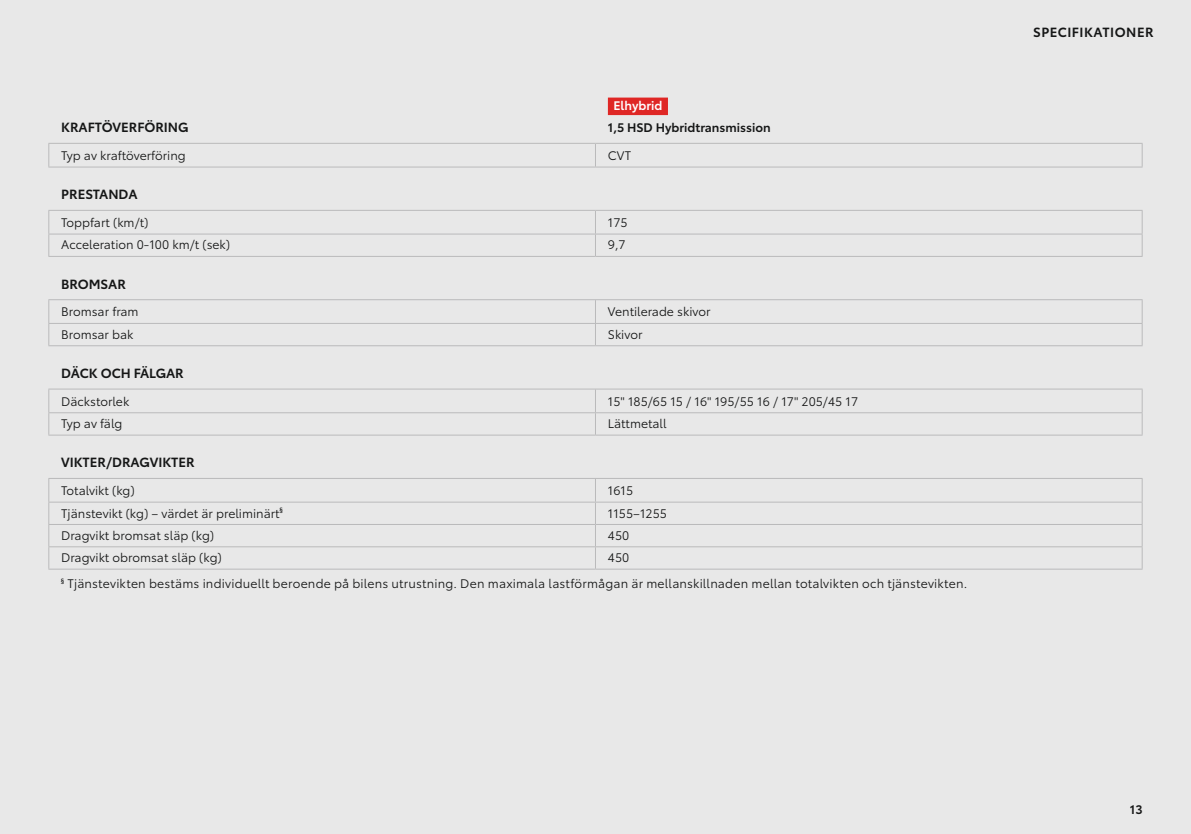
<style>
.page{position:relative;width:1191px;height:834px;background:#fff}
.page>*{position:absolute;margin:0;border:0;box-sizing:border-box;transform-origin:0 0}
.t1{font:600 13.12px "Toyota Type";color:#151616}
.t2{font:600 13.12px "Toyota Type";letter-spacing:.04em;color:#151616}
.t3{font:12.25px/25.9px "Toyota Type";color:#151616}
.t4{font:600 12.25px "Toyota Type";color:#151616}
.t5{font:600 12.25px "Toyota Type";color:#fff}
</style>
<div class="page">
<div style="left:0;top:0;width:1191px;height:833px;background:#e8e8e8"></div>
<svg style="left:595px;top:144px;width:1px;height:22px"></svg>
<hr style="left:48px;top:143px;width:547px;height:1px;background:#bababb">
<svg style="left:48px;top:144px;width:1px;height:22px"></svg>
<hr style="left:48px;top:166px;width:547px;height:1px;background:#bababb">
<svg style="left:1141px;top:144px;width:1px;height:22px"></svg>
<hr style="left:595px;top:166px;width:547px;height:1px;background:#bababb">
<hr style="left:595px;top:143px;width:547px;height:1px;background:#bababb">
<div style="left:608px;top:98px;width:60px;height:17px;background:#df2725"></div>
<hr style="left:48px;top:233px;width:1094px;height:1px;background:#bababb">
<svg style="left:595px;top:211px;width:1px;height:45px"></svg>
<hr style="left:48px;top:210px;width:547px;height:1px;background:#bababb">
<svg style="left:48px;top:211px;width:1px;height:45px"></svg>
<hr style="left:48px;top:256px;width:547px;height:1px;background:#bababb">
<svg style="left:1141px;top:211px;width:1px;height:45px"></svg>
<hr style="left:595px;top:256px;width:547px;height:1px;background:#bababb">
<hr style="left:595px;top:210px;width:547px;height:1px;background:#bababb">
<hr style="left:48px;top:323px;width:1094px;height:1px;background:#bababb">
<svg style="left:595px;top:300px;width:1px;height:45px"></svg>
<hr style="left:48px;top:299px;width:1094px;height:1px;background:#bababb">
<svg style="left:48px;top:300px;width:1px;height:45px"></svg>
<hr style="left:48px;top:345px;width:547px;height:1px;background:#bababb">
<svg style="left:1141px;top:300px;width:1px;height:45px"></svg>
<hr style="left:595px;top:345px;width:547px;height:1px;background:#bababb">
<hr style="left:48px;top:412px;width:1094px;height:1px;background:#bababb">
<svg style="left:595px;top:389px;width:1px;height:45px"></svg>
<hr style="left:48px;top:388px;width:1094px;height:1px;background:#bababb">
<svg style="left:48px;top:389px;width:1px;height:45px"></svg>
<hr style="left:48px;top:434px;width:547px;height:1px;background:#bababb">
<svg style="left:1141px;top:389px;width:1px;height:45px"></svg>
<hr style="left:595px;top:434px;width:547px;height:1px;background:#bababb">
<hr style="left:48px;top:501px;width:547px;height:1px;background:#bababb">
<hr style="left:48px;top:524px;width:547px;height:1px;background:#bababb">
<hr style="left:595px;top:501px;width:547px;height:1px;background:#bababb">
<hr style="left:595px;top:524px;width:547px;height:1px;background:#bababb">
<hr style="left:48px;top:546px;width:1094px;height:1px;background:#bababb">
<svg style="left:595px;top:479px;width:1px;height:89px"></svg>
<hr style="left:48px;top:478px;width:1094px;height:1px;background:#bababb">
<svg style="left:48px;top:479px;width:1px;height:89px"></svg>
<hr style="left:48px;top:568px;width:547px;height:1px;background:#bababb">
<svg style="left:1141px;top:479px;width:1px;height:89px"></svg>
<hr style="left:595px;top:568px;width:547px;height:1px;background:#bababb">
<p class="t1" style="left:61px;top:122px;width:129px">KRAFTÖVERFÖRING</p>
<p class="t5" style="left:613px;top:101px;width:51px">Elhybrid</p>
<p class="t4" style="left:608px;top:123px;width:164px">1,5 HSD Hybridtransmission</p>
<p class="t3" style="left:61px;top:144px;width:126px">Typ av kraftöverföring</p>
<p class="t3" style="left:608px;top:144px;width:25px">CVT</p>
<p class="t1" style="left:61px;top:189px;width:78px">PRESTANDA</p>
<p class="t3" style="left:61px;top:211px;width:89px">Toppfart (km/t)</p>
<p class="t3" style="left:608px;top:211px;width:21px">175</p>
<p class="t3" style="left:61px;top:233px;width:170px">Acceleration 0-100 km/t (sek)</p>
<p class="t3" style="left:608px;top:233px;width:19px">9,7</p>
<p class="t1" style="left:61px;top:278px;width:66px">BROMSAR</p>
<p class="t3" style="left:61px;top:300px;width:79px">Bromsar fram</p>
<p class="t3" style="left:608px;top:300px;width:104px">Ventilerade skivor</p>
<p class="t3" style="left:61px;top:322px;width:74px">Bromsar bak</p>
<p class="t3" style="left:608px;top:322px;width:36px">Skivor</p>
<p class="t1" style="left:61px;top:368px;width:124px">DÄCK OCH FÄLGAR</p>
<p class="t3" style="left:61px;top:389px;width:70px">Däckstorlek</p>
<p class="t3" style="left:608px;top:389px;width:252px">15" 185/65 15 / 16" 195/55 16 / 17" 205/45 17</p>
<p class="t3" style="left:61px;top:412px;width:63px">Typ av fälg</p>
<p class="t3" style="left:608px;top:412px;width:60px">Lättmetall</p>
<p class="t1" style="left:61px;top:457px;width:135px">VIKTER/DRAGVIKTER</p>
<p class="t3" style="left:61px;top:479px;width:75px">Totalvikt (kg)</p>
<p class="t3" style="left:608px;top:479px;width:27px">1615</p>
<p class="t3" style="left:61px;top:501px;width:223px">Tjänstevikt (kg) – värdet är preliminärt<sup>§</sup></p>
<p class="t3" style="left:608px;top:501px;width:61px">1155–1255</p>
<p class="t3" style="left:61px;top:523px;width:154px">Dragvikt bromsat släp (kg)</p>
<p class="t3" style="left:608px;top:523px;width:23px">450</p>
<p class="t3" style="left:61px;top:546px;width:162px">Dragvikt obromsat släp (kg)</p>
<p class="t3" style="left:61px;top:546px;width:908px;text-indent:547px">450<br><sup>§</sup> Tjänstevikten bestäms individuellt beroende på bilens utrustning. Den maximala lastförmågan är mellanskillnaden mellan totalvikten och tjänstevikten.</p>
<p class="t2" style="left:1033px;top:27px;width:122px">SPECIFIKATIONER</p>
<p class="t4" style="left:1130px;top:804px;width:14px">13</p>
</div>
